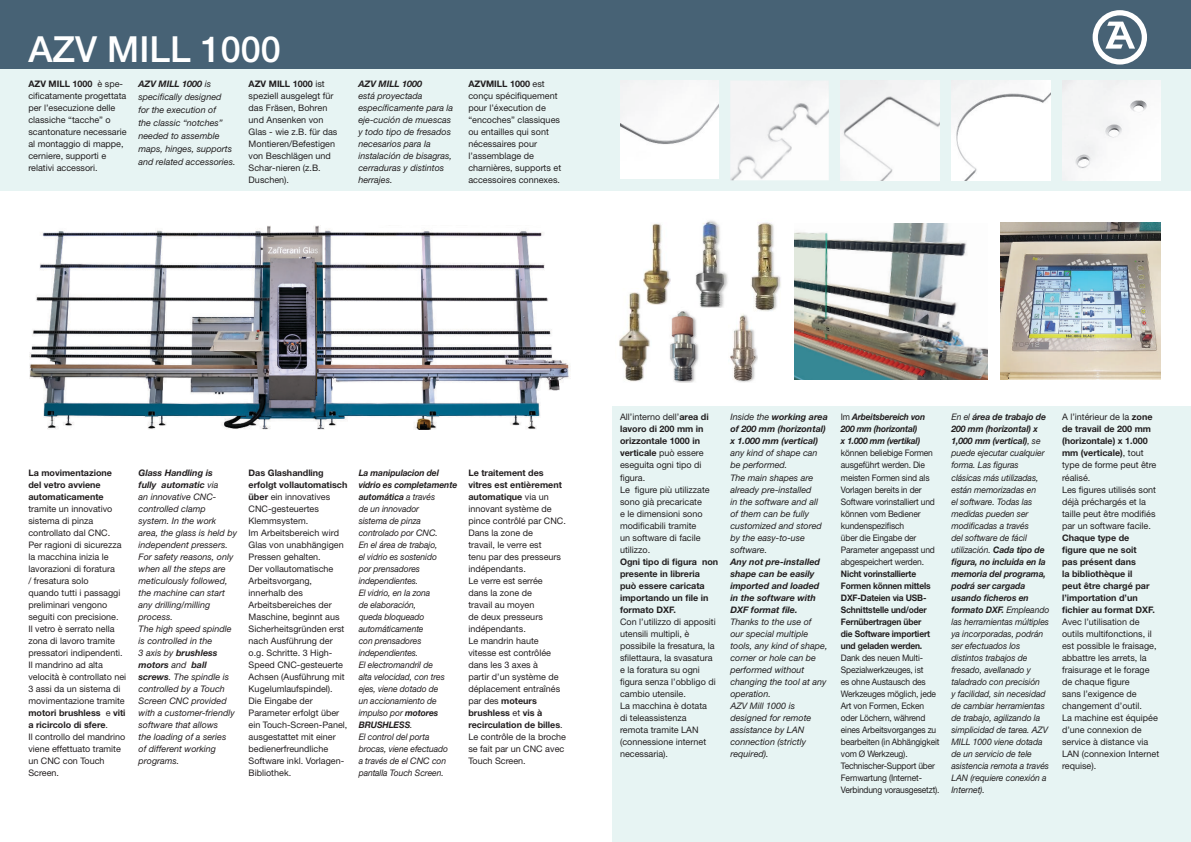
<style>
.page{position:relative;width:1191px;height:842px;background:#fff}
.page>*{position:absolute;margin:0;border:0;box-sizing:border-box;transform-origin:0 0}
.t1{font:500 36px "Helvetica Neue LT Std";color:#fff}
.t2{font:9px/12px "Helvetica Neue LT Std";color:#231f20}
.t3{font:italic 9px/12px "Helvetica Neue LT Std";color:#231f20}
.t4{font:italic 9px/12px "Helvetica Neue LT Std";color:#231f20;scale:.96 1}
.t5{font:9px/12px "Helvetica Neue LT Std";letter-spacing:-.02em;color:#231f20;scale:.94 1}
.t6{font:italic 9px/12px "Helvetica Neue LT Std";color:#231f20;scale:.95 1}
.t7{font:700 9px/12px "Helvetica Neue LT Std";color:#231f20}
.t8{font:italic 700 9px/12px "Helvetica Neue LT Std";color:#231f20}
.t9{font:700 9px/12px "Helvetica Neue LT Std";letter-spacing:-.02em;color:#231f20;scale:.94 1}
.t10{font:italic 700 9px/12px "Helvetica Neue LT Std";letter-spacing:-.02em;color:#231f20;scale:.94 1}
.s1{font-weight:700}
.s2{font-weight:400}
.s3{font-weight:400;font-style:normal}
</style>
<div class="page">
<div style="left:0;top:65px;width:1191px;height:126px;background:#e7f4f3"></div>
<div style="left:0;top:0;width:1191px;height:69px;background:#476275"></div>
<div style="left:612px;top:406px;width:579px;height:436px;background:#e7f4f3"></div>
<div style="left:620px;top:80px;width:98px;height:99px;background:#fbfbfb"></div>
<img style="left:730px;top:81px;width:99px;height:99px">
<img style="left:840px;top:80px;width:99px;height:100px">
<img style="left:951px;top:80px;width:99px;height:100px">
<img style="left:1062px;top:80px;width:98px;height:100px">
<img style="left:1000px;top:223px;width:160px;height:156px">
<img style="left:794px;top:223px;width:193px;height:157px">
<svg style="left:1092px;top:10px;width:55px;height:55px"></svg>
<img style="left:30px;top:226px;width:540px;height:203px">
<img style="left:619px;top:292px;width:31px;height:90px">
<img style="left:730px;top:314px;width:27px;height:68px">
<img style="left:670px;top:307px;width:34px;height:75px">
<img style="left:751px;top:222px;width:30px;height:89px">
<img style="left:695px;top:220px;width:33px;height:87px">
<img style="left:643px;top:223px;width:27px;height:82px">
<h1 class="t1" style="left:29px;top:27px;width:254px">AZV MILL 1000</h1>
<p class="t2" style="left:28px;top:78px;width:100px"><span class="s1">AZV MILL 1000</span> è spe&shy;cificatamente progettata per l’esecuzione delle classiche “tacche” o scantonature necessarie al montaggio di mappe, cerniere, supporti e relativi accessori.</p>
<p class="t3" style="left:138px;top:77px;width:99px;line-height:13px"><span class="s1">AZV MILL 1000</span> is specifically designed<br>for the execution of<br>the classic “notches” needed to assemble maps, hinges, supports and related accessories.</p>
<p class="t2" style="left:249px;top:78px;width:90px"><span class="s1">AZV MILL 1000</span> ist speziell ausgelegt für das Fräsen, Bohren und Ansenken von<br>Glas - wie z.B. für das<br>Montieren/Befestigen von Beschlägen und<br>Schar-nieren (z.B.<br>Duschen).</p>
<p class="t8" style="left:358px;top:77px;width:65px">AZV MILL 1000</p>
<p class="t3" style="left:358px;top:89px;width:96px">está proyectada específicamente para la eje-cución de muescas y todo tipo de fresados necesarios para la instalación de bisagras, cerraduras y distintos herrajes.</p>
<p class="t2" style="left:468px;top:78px;width:94px"><span class="s1">AZVMILL 1000</span> est conçu spécifiquement pour l’éxecution de “encoches” classiques ou entailles qui sont nécessaires pour l’assemblage de charnières, supports et accessoires connexes.</p>
<p class="t7" style="left:28px;top:466px;width:85px">La movimentazione del vetro avviene automaticamente</p>
<p class="t2" style="left:28px;top:502px;width:99px">tramite un innovativo sistema di pinza controllato dal CNC.<br>Per ragioni di sicurezza la macchina inizia le lavorazioni di foratura<br>/ fresatura solo<br>quando tutti i passaggi preliminari vengono seguiti con precisione.<br>Il vetro è serrato nella zona di lavoro tramite pressatori indipendenti.<br>Il mandrino ad alta velocità è controllato nei<br>3 assi da un sistema di movimentazione tramite <span class="s1">motori brushless</span> e <span class="s1">viti a ricircolo di sfere</span>.<br>Il controllo del mandrino viene effettuato tramite un CNC con Touch<br>Screen.</p>
<p class="t3" style="left:138px;top:466px;width:100px"><span class="s1">Glass Handling is<br>fully automatic</span> via<br>an innovative CNC&shy;controlled clamp system. In the work area, the glass is held by independent pressers.<br>For safety reasons, only when all the steps are meticulously followed, the machine can start any drilling/milling process.<br>The high speed spindle is controlled in the<br>3 axis by <span class="s1">brushless motors</span> and <span class="s1">ball screws</span>. The spindle is controlled by a Touch<br>Screen CNC provided with a customer-friendly software that allows<br>the loading of a series<br>of different working programs.</p>
<p class="t6" style="left:359px;top:466px;width:105px"><span class="s1">La manipulacion del vidrio es completamente automática</span> a través<br>de un innovador<br>sistema de pinza controlado por CNC.<br>En el área de trabajo,<br>el vidrio es sostenido<br>por prensadores independientes.<br>El vidrio, en la zona<br>de elaboración,<br>queda bloqueado automáticamente<br>con prensadores independientes.<br>El electromandril de<br>alta velocidad, con tres ejes, viene dotado de<br>un accionamiento de impulso por <span class="s1">motores<br>BRUSHLESS</span>.<br>El control del porta brocas, viene efectuado<br>a través de el CNC con pantalla Touch Screen.</p>
<p class="t2" style="left:249px;top:466px;width:100px"><span class="s1">Das Glashandling erfolgt vollautomatisch über</span> ein innovatives<br>CNC-gesteuertes<br>Klemmsystem.<br>Im Arbeitsbereich wird<br>Glas von unabhängigen<br>Pressen gehalten.<br>Der vollautomatische<br>Arbeitsvorgang, innerhalb des<br>Arbeitsbereiches der<br>Maschine, beginnt aus<br>Sicherheitsgründen erst nach Ausführung der o.g. Schritte. 3 High-<br>Speed CNC-gesteuerte<br>Achsen (Ausführung mit<br>Kugelumlaufspindel).<br>Die Eingabe der<br>Parameter erfolgt über ein Touch-Screen-Panel, ausgestattet mit einer bedienerfreundliche<br>Software inkl. Vorlagen-<br>Bibliothek.</p>
<p class="t2" style="left:468px;top:466px;width:99px"><span class="s1">Le traitement des vitres est entièrement automatique</span> via un innovant système de pince contrôlé par CNC.<br>Dans la zone de<br>travail, le verre est<br>tenu par des presseurs indépendants.<br>Le verre est serrée<br>dans la zone de<br>travail au moyen<br>de deux presseurs indépendants.<br>Le mandrin haute vitesse est contrôlée dans les 3 axes à<br>partir d’un système de déplacement entraînés par des <span class="s1">moteurs brushless</span> et <span class="s1">vis à recirculation de billes</span>.<br>Le contrôle de la broche se fait par un CNC avec<br>Touch Screen.</p>
<p class="t2" style="left:620px;top:411px;width:91px">All’interno dell’<span class="s1">area di lavoro di 200 mm in orizzontale 1000 in verticale</span> può essere eseguita ogni tipo di figura.<br>Le figure più utilizzate sono già precaricate<br>e le dimensioni sono modificabili tramite<br>un software di facile utilizzo.</p>
<p class="t7" style="left:620px;top:555px;width:100px">Ogni tipo di figura non presente in libreria può essere caricata importando un file in formato DXF.</p>
<p class="t2" style="left:620px;top:615px;width:97px">Con l’utilizzo di appositi utensili multipli, è possibile la fresatura, la sfilettaura, la svasatura e la foratura su ogni figura senza l’obbligo di cambio utensile.<br>La macchina è dotata di teleassistenza remota tramite LAN (connessione internet necessaria).</p>
<p class="t8" style="left:730px;top:411px;width:99px"><span class="s2">Inside the</span> working area of 200 mm (horizontal) x 1.000 mm (vertical)</p>
<p class="t3" style="left:730px;top:447px;width:93px">any kind of shape can be performed.<br>The main shapes are already pre-installed<br>in the software and all of them can be fully customized and stored by the easy-to-use software.</p>
<p class="t8" style="left:730px;top:555px;width:91px">Any not pre-installed shape can be easily imported and loaded in the software with<br>DXF format file.</p>
<p class="t3" style="left:730px;top:615px;width:99px">Thanks to the use of<br>our special multiple tools, any kind of shape, corner or hole can be performed without changing the tool at any operation.<br>AZV Mill 1000 is designed for remote assistance by LAN connection (strictly required).</p>
<p class="t10" style="left:841px;top:411px;width:91px"><span class="s3">Im</span> Arbeitsbereich von<br>200 mm (horizontal)<br>x 1.000 mm (vertikal)</p>
<p class="t5" style="left:841px;top:447px;width:101px">können beliebige Formen ausgeführt werden. Die meisten Formen sind als<br>Vorlagen bereits in der<br>Software vorinstalliert und können vom Bediener kundenspezifisch<br>über die Eingabe der<br>Parameter angepasst und abgespeichert werden.</p>
<p class="t9" style="left:841px;top:567px;width:97px">Nicht vorinstallierte<br>Formen können mittels<br>DXF-Dateien via USB-<br>Schnittstelle und/oder<br>Fernübertragen über die Software importiert und geladen werden.</p>
<p class="t5" style="left:841px;top:651px;width:106px">Dank des neuen Multi-<br>Spezialwerkzeuges, ist<br>es ohne Austausch des<br>Werkzeuges möglich, jede<br>Art von Formen, Ecken oder Löchern, während eines Arbeitsvorganges zu bearbeiten (in Abhängigkeit vom Ø Werkzeug).<br>Technischer-Support über<br>Fernwartung (Internet-<br>Verbindung vorausgesetzt).</p>
<p class="t4" style="left:951px;top:411px;width:103px">En el <span class="s1">área de trabajo de<br>200 mm (horizontal) x<br>1,000 mm (vertical)</span>, se puede ejecutar cualquier forma. Las figuras clásicas más utilizadas, están memorizadas en<br>el software. Todas las medidas pueden ser modificadas a través<br>del software de fácil utilización. <span class="s1">Cada tipo de figura, no incluida en la memoria del programa, podrá ser cargada usando ficheros en formato DXF.</span> Empleando las herramientas múltiples ya incorporadas, podrán ser efectuados los distintos trabajos de fresado, avellanado y taladrado con precisión<br>y facilidad, sin necesidad de cambiar herramientas de trabajo, agilizando la simplicidad de tarea. AZV<br>MILL 1000 viene dotada de un servicio de tele asistencia remota a través<br>LAN (requiere conexión a<br>Internet).</p>
<p class="t2" style="left:1062px;top:411px;width:96px">A l’intérieur de la <span class="s1">zone de travail de 200 mm (horizontale) x 1.000 mm (verticale)</span>, tout type de forme peut être réalisé.<br>Les figures utilisés sont déjà préchargés et la taille peut être modifiés par un software facile.</p>
<p class="t7" style="left:1062px;top:531px;width:94px">Chaque type de figure que ne soit<br>pas présent dans<br>la bibliothèque il<br>peut être chargé par l’importation d’un fichier au format DXF.</p>
<p class="t2" style="left:1062px;top:615px;width:99px">Avec l’utilisation de outils multifonctions, il est possible le fraisage, abbattre les arrets, la fraisurage et le forage de chaque figure<br>sans l’exigence de changement d’outil.<br>La machine est équipée d’une connexion de service à distance via<br>LAN (connexion Internet requise).</p>
</div>
